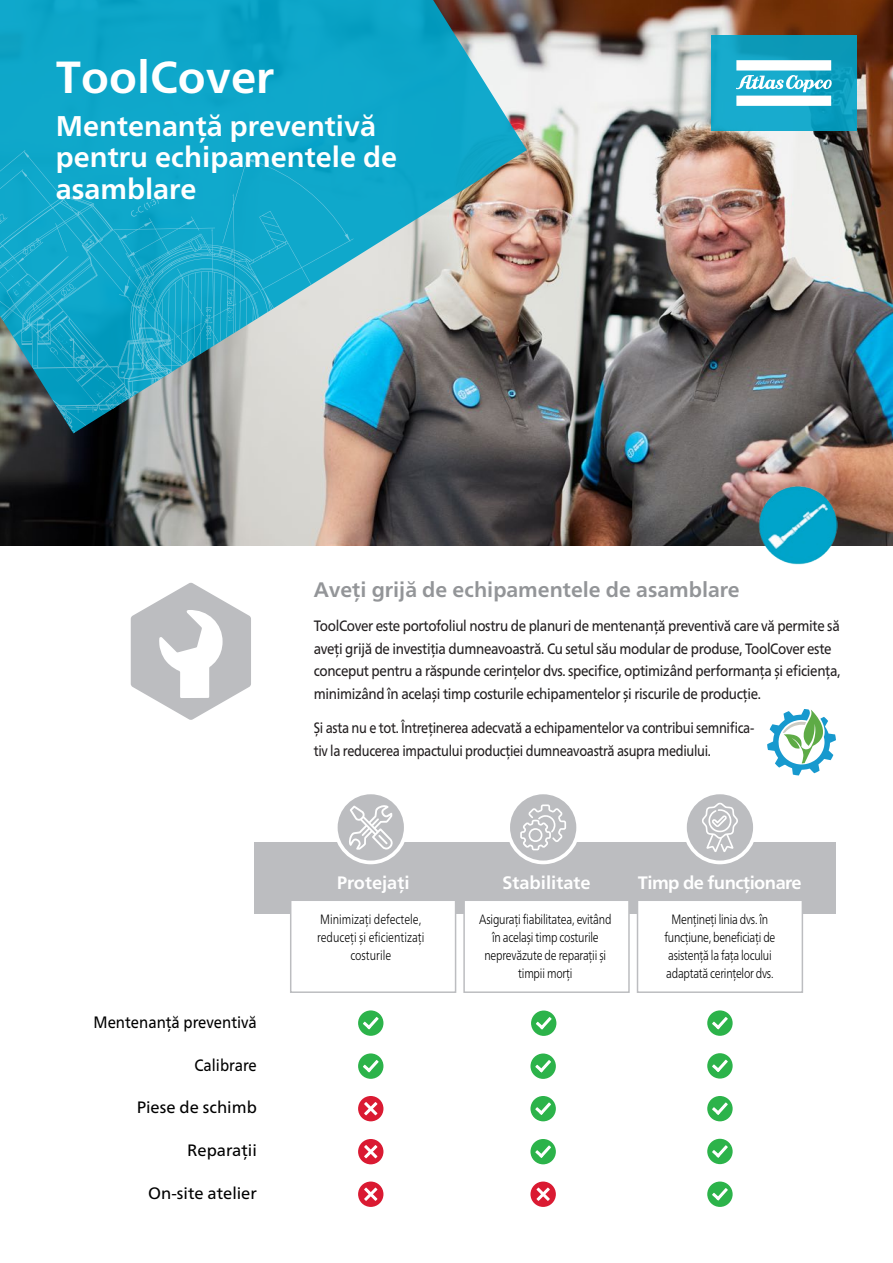
<style>
.page{position:relative;width:893px;height:1263px;background:#fff}
.page>*{position:absolute;margin:0;border:0;box-sizing:border-box;transform-origin:0 0}
.Headline_-_Blue_Edge{font:700 45px "Neue Frutiger World";color:#fff}
.Headline_-_Blue_Edge-2{font:700 28.5px/31.5px "Neue Frutiger World";color:#fff}
.Subheadline__-_Blue_Edge{font:700 21px "Neue Frutiger World";color:#939598}
.Subheadline__-_Blue_Edge-2{font:700 18px "Neue Frutiger World";color:#fff}
.Subheadline__-_Blue_Edge-3{font:700 18px "Neue Frutiger World";letter-spacing:-.03em;color:#fff}
.Subheadline__-_Blue_Edge-4{font:16.5px "Neue Frutiger World";color:#000}
.Subheadline__-_Blue_Edge-5{font:16.5px "Neue Frutiger World";color:#000;scale:.9 1}
.Intro_-_Blue_Edge{font:15px/22.5px "Neue Frutiger World";letter-spacing:-.025em;color:#231f20;scale:.89 1}
.Intro_-_Blue_Edge-2{font:15px/22.5px "Neue Frutiger World";letter-spacing:-.025em;color:#231f20;scale:.85 1}
.Subheadline__-_Blue_Edge-6{font:300 13.5px/18px "Neue Frutiger World";letter-spacing:-.02em;color:#000;text-align:center;scale:.8 1}
.Subheadline__-_Blue_Edge-7{font:300 13.5px/18px "Neue Frutiger World";color:#000;text-align:center;scale:.8 1}
</style>
<div class="page">
<img style="left:0;top:0;width:893px;height:545px">
<img style="left:0;top:0;width:527px;height:433px">
<svg style="left:22px;top:413px;width:201px;height:20px"></svg>
<svg style="left:0;top:150px;width:354px;height:263px"></svg>
<svg style="left:0;top:203px;width:344px;height:136px;fill:#0fa8cb"></svg>
<img style="left:96px;top:371px;width:29px;height:22px">
<img style="left:149px;top:300px;width:3px;height:65px">
<img style="left:209px;top:312px;width:24px;height:24px">
<img style="left:33px;top:301px;width:36px;height:44px">
<img style="left:8px;top:272px;width:24px;height:29px">
<svg style="left:711px;top:35px;width:146px;height:96px"></svg>
<svg style="left:736px;top:60px;width:96px;height:46px"></svg>
<img style="left:759px;top:486px;width:78px;height:78px">
<div style="left:255px;top:842px;width:581px;height:71px;background:#bcbdc0"></div>
<div style="left:290px;top:899px;width:166px;height:94px;background:#fff;border:2px solid #bcbdc0"></div>
<div style="left:463px;top:899px;width:167px;height:94px;background:#fff;border:2px solid #bcbdc0"></div>
<div style="left:637px;top:899px;width:166px;height:94px;background:#fff;border:2px solid #bcbdc0"></div>
<div style="left:334px;top:790px;width:74px;height:74px;background:#fff;border-radius:50%"></div>
<div style="left:338px;top:794px;width:66px;height:66px;background:#bcbdc0;border-radius:50%"></div>
<svg style="left:349px;top:805px;width:44px;height:45px"></svg>
<div style="left:358px;top:1010px;width:25px;height:26px;background:#2cb34a;border-radius:50%"></div>
<svg style="left:363px;top:1017px;width:16px;height:12px"></svg>
<div style="left:531px;top:1010px;width:25px;height:26px;background:#2cb34a;border-radius:50%"></div>
<svg style="left:536px;top:1017px;width:16px;height:12px"></svg>
<div style="left:358px;top:1053px;width:25px;height:26px;background:#2cb34a;border-radius:50%"></div>
<svg style="left:363px;top:1060px;width:16px;height:12px"></svg>
<div style="left:530px;top:1053px;width:26px;height:26px;background:#2cb34a;border-radius:50%"></div>
<svg style="left:535px;top:1060px;width:16px;height:12px"></svg>
<div style="left:530px;top:1096px;width:26px;height:25px;background:#2cb34a;border-radius:50%"></div>
<svg style="left:535px;top:1102px;width:16px;height:13px"></svg>
<div style="left:530px;top:1139px;width:26px;height:25px;background:#2cb34a;border-radius:50%"></div>
<svg style="left:535px;top:1145px;width:16px;height:13px"></svg>
<div style="left:358px;top:1096px;width:25px;height:25px;background:#da1a32;border-radius:50%"></div>
<svg style="left:364px;top:1102px;width:13px;height:13px"></svg>
<div style="left:358px;top:1139px;width:25px;height:25px;background:#da1a32;border-radius:50%"></div>
<svg style="left:364px;top:1145px;width:13px;height:13px"></svg>
<div style="left:358px;top:1181px;width:25px;height:26px;background:#da1a32;border-radius:50%"></div>
<svg style="left:364px;top:1187px;width:13px;height:14px"></svg>
<div style="left:530px;top:1181px;width:26px;height:26px;background:#da1a32;border-radius:50%"></div>
<svg style="left:536px;top:1187px;width:14px;height:14px"></svg>
<div style="left:707px;top:1010px;width:26px;height:26px;background:#2cb34a;border-radius:50%"></div>
<svg style="left:712px;top:1017px;width:16px;height:12px"></svg>
<div style="left:707px;top:1053px;width:26px;height:25px;background:#2cb34a;border-radius:50%"></div>
<svg style="left:712px;top:1060px;width:16px;height:12px"></svg>
<div style="left:707px;top:1096px;width:26px;height:25px;background:#2cb34a;border-radius:50%"></div>
<svg style="left:712px;top:1102px;width:16px;height:13px"></svg>
<div style="left:707px;top:1139px;width:26px;height:25px;background:#2cb34a;border-radius:50%"></div>
<svg style="left:712px;top:1145px;width:16px;height:13px"></svg>
<div style="left:707px;top:1181px;width:26px;height:26px;background:#2cb34a;border-radius:50%"></div>
<svg style="left:712px;top:1188px;width:16px;height:12px"></svg>
<div style="left:506px;top:790px;width:74px;height:74px;background:#fff;border-radius:50%"></div>
<div style="left:510px;top:794px;width:66px;height:66px;background:#bcbdc0;border-radius:50%"></div>
<svg style="left:520px;top:804px;width:46px;height:46px"></svg>
<div style="left:683px;top:790px;width:74px;height:74px;background:#fff;border-radius:50%"></div>
<div style="left:687px;top:794px;width:66px;height:66px;background:#bcbdc0;border-radius:50%"></div>
<svg style="left:702px;top:803px;width:36px;height:49px"></svg>
<svg style="left:131px;top:583px;width:120px;height:137px"></svg>
<svg style="left:767px;top:709px;width:69px;height:66px"></svg>
<p class="Headline_-_Blue_Edge" style="left:56px;top:37px;width:220px">ToolCover</p>
<p class="Headline_-_Blue_Edge-2" style="left:56px;top:109px;width:343px">Mentenanță preventivă pentru echipamentele de asamblare</p>
<p class="Subheadline__-_Blue_Edge" style="left:314px;top:571px;width:427px">Aveți grijă de echipamentele de asamblare</p>
<p class="Intro_-_Blue_Edge" style="left:314px;top:615px;width:593px">ToolCover este portofoliul nostru de planuri de mentenanță preventivă care vă permite să aveți grijă de investiția dumneavoastră. Cu setul său modular de produse, ToolCover este conceput pentru a răspunde cerințelor dvs. specifice, optimizând performanța și eficiența, minimizând în același timp costurile echipamentelor și riscurile de producție.</p>
<p class="Intro_-_Blue_Edge-2" style="left:314px;top:717px;width:520px">Și asta nu e tot. Întreținerea adecvată a echipamentelor va contribui semnifica&shy;tiv la reducerea impactului producției dumneavoastră asupra mediului.</p>
<p class="Subheadline__-_Blue_Edge-5" style="left:94px;top:1009px;width:183px">Mentenanță preventivă</p>
<p class="Subheadline__-_Blue_Edge-5" style="left:195px;top:1052px;width:71px">Calibrare</p>
<p class="Subheadline__-_Blue_Edge-4" style="left:137px;top:1095px;width:122px">Piese de schimb</p>
<p class="Subheadline__-_Blue_Edge-4" style="left:187px;top:1137px;width:71px">Reparații</p>
<p class="Subheadline__-_Blue_Edge-4" style="left:148px;top:1180px;width:110px">On-site atelier</p>
<p class="Subheadline__-_Blue_Edge-2" style="left:337px;top:867px;width:74px">Protejați</p>
<p class="Subheadline__-_Blue_Edge-2" style="left:503px;top:867px;width:89px">Stabilitate</p>
<p class="Subheadline__-_Blue_Edge-3" style="left:638px;top:867px;width:165px">Timp de funcționare</p>
<p class="Subheadline__-_Blue_Edge-7" style="left:317px;top:910px;width:136px">Minimizați defectele, reduceți și eficientizați costurile</p>
<p class="Subheadline__-_Blue_Edge-6" style="left:479px;top:910px;width:167px">Asigurați fiabilitatea, evitând în același timp costurile neprevăzute de reparații și timpii morți</p>
<p class="Subheadline__-_Blue_Edge-6" style="left:664px;top:910px;width:140px">Mențineți linia dvs. în funcțiune, beneficiați de asistență la fața locului adaptată cerințelor dvs.</p>
</div>
